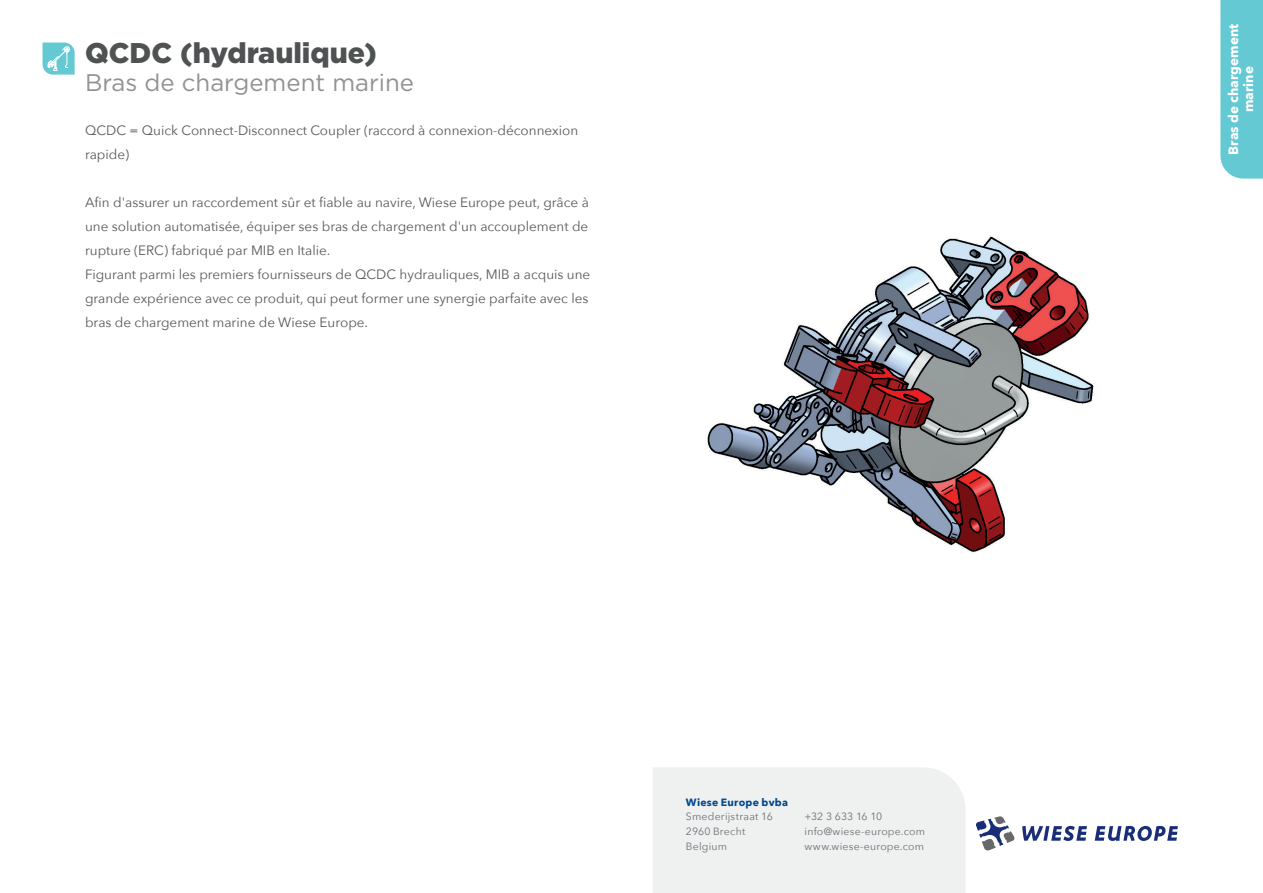
<style>
.page{position:relative;width:1263px;height:893px;background:#fff}
.page>*{position:absolute;margin:0;border:0;box-sizing:border-box;transform-origin:0 0}
.t1{font:900 28.5px "Gotham";color:#4f5252}
.t2{font:24px "Gotham";color:#909293}
.t3{font:13.5px/24px "Avenir Next";color:#57585a}
.t4{font:700 13.5px/15px "Avenir Next";color:#fff;text-align:center}
.t5{font:10.5px/15px "Avenir Next";letter-spacing:.02em;color:#6c7075}
.t6{font:700 10.5px "Avenir Next";letter-spacing:.025em;color:#014990}
</style>
<div class="page">
<div style="left:1220px;top:0;width:43px;height:179px;background:#64c9d3"></div>
<div style="left:653px;top:767px;width:312px;height:126px;background:#eff0f0"></div>
<svg style="left:976px;top:816px;width:38px;height:34px"></svg>
<svg style="left:1022px;top:826px;width:65px;height:15px"></svg>
<svg style="left:1095px;top:826px;width:83px;height:15px"></svg>
<svg style="left:43px;top:43px;width:32px;height:32px"></svg>
<img style="left:707px;top:236px;width:387px;height:317px">
<h1 class="t1" style="left:85px;top:37px;width:293px">QCDC (hydraulique)</h1>
<h2 class="t2" style="left:85px;top:68px;width:331px">Bras de chargement marine</h2>
<p class="t3" style="left:85px;top:118px;width:495px">QCDC = Quick Connect-Disconnect Coupler (raccord à connexion-déconnexion rapide)</p>
<p class="t3" style="left:85px;top:190px;width:507px">Afin d'assurer un raccordement sûr et fiable au navire, Wiese Europe peut, grâce à une solution automatisée, équiper ses bras de chargement d'un accouplement de rupture (ERC) fabriqué par MIB en Italie.<br>Figurant parmi les premiers fournisseurs de QCDC hydrauliques, MIB a acquis une grande expérience avec ce produit, qui peut former une synergie parfaite avec les bras de chargement marine de Wiese Europe.</p>
<p class="t6" style="left:686px;top:793px;width:104px">Wiese Europe bvba</p>
<p class="t5" style="left:686px;top:809px;width:88px">Smederijstraat 16<br>2960 Brecht<br>Belgium</p>
<p class="t5" style="left:804px;top:809px;width:122px">+32 3 633 16 10 info@wiese-europe.com www.wiese-europe.com</p>
<p class="t4" style="left:1226px;top:155px;width:132px;rotate:-90deg">Bras de chargement marine</p>
</div>
